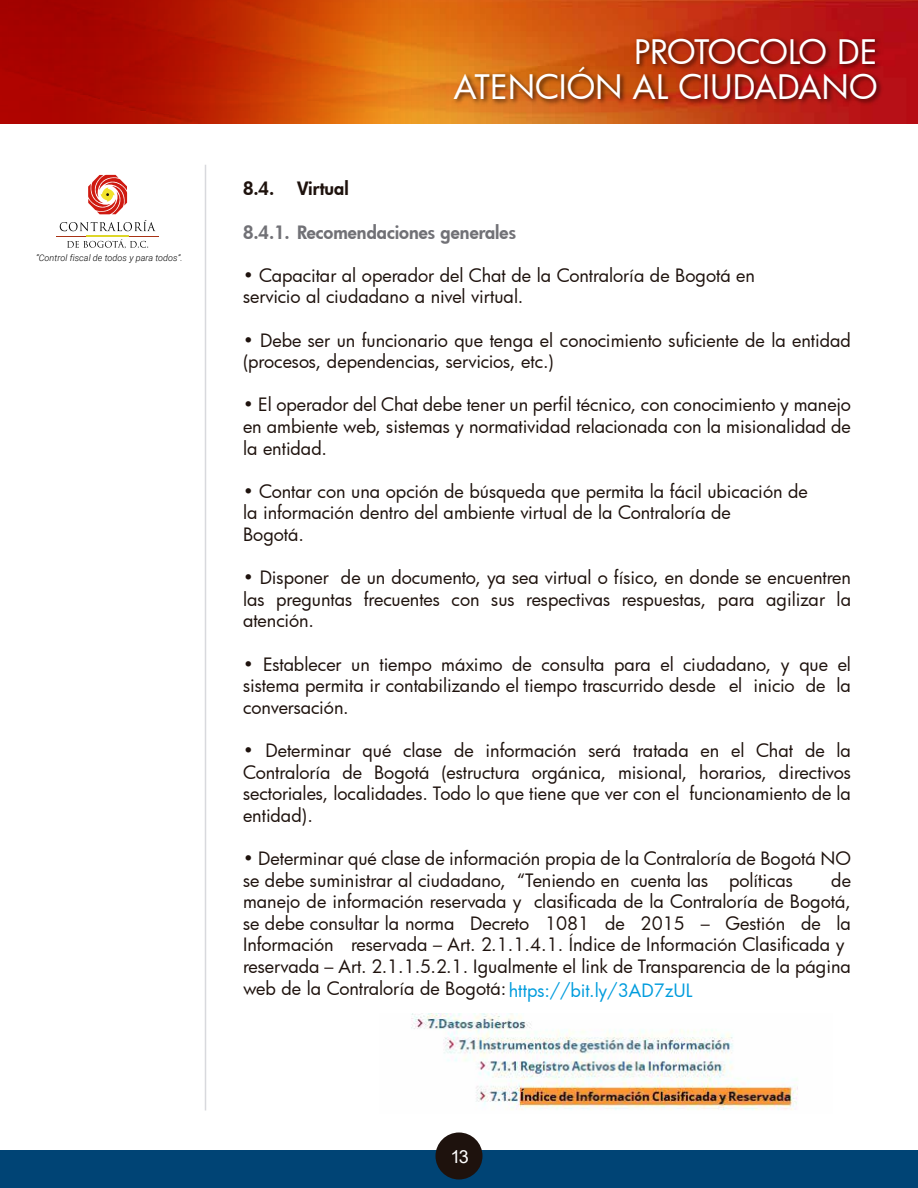
<style>
.page{position:relative;width:918px;height:1188px;background:#fff}
.page>*{position:absolute;margin:0;border:0;box-sizing:border-box;transform-origin:0 0}
.t1{font:33px/34.5px "Futura";color:#fff;text-align:right}
.t2{font:18px/21.6px "Futura";color:#1e120d}
.t3{font:800 18px "Futura";color:#717176}
.t4{font:800 18px "Futura";color:#1e120d}
.t5{font:18px "Arial";color:#fff}
.t6{font:italic 300 9px "Roboto";letter-spacing:.005em;color:#010001}
.s1{color:#009cdd}
</style>
<div class="page">
<img style="left:411px;top:1013px;width:387px;height:97px">
<div style="left:0;top:1151px;width:918px;height:37px;background:#004475"></div>
<div style="left:436px;top:1132px;width:46px;height:48px;background:#1e120d;border-radius:50%"></div>
<hr style="left:205px;top:165px;width:1px;height:945px;background:#d8d9dd">
<svg style="left:60px;top:174px;width:95px;height:57px"></svg>
<svg style="left:67px;top:239px;width:81px;height:9px"></svg>
<hr style="left:56px;top:236px;width:103px;height:1px;background:#a93315">
<hr style="left:86px;top:235px;width:43px;height:2px;background:#ded629">
<img style="left:672px;top:0;width:246px;height:123px">
<svg style="left:0;top:0;width:672px;height:123px;background:#c43907"></svg>
<img style="left:446px;top:31px;width:450px;height:86px">
<p class="t6" style="left:36px;top:251px;width:148px">“Control fiscal de todos y para todos”.</p>
<h1 class="t1" style="left:454px;top:34px;width:425px">PROTOCOLO DE<br>ATENCIÓN AL CIUDADANO</h1>
<p class="t4" style="left:243px;top:177px;width:33px">8.4.</p>
<p class="t4" style="left:297px;top:177px;width:53px">Virtual</p>
<p class="t3" style="left:243px;top:220px;width:275px">8.4.1. Recomendaciones generales</p>
<p class="t2" style="left:243px;top:264px;width:514px">• Capacitar al operador del Chat de la Contraloría de Bogotá en servicio al ciudadano a nivel virtual.</p>
<p class="t2" style="left:243px;top:329px;width:609px">• Debe ser un funcionario que tenga el conocimiento suficiente de la entidad (procesos, dependencias, servicios, etc.)</p>
<p class="t2" style="left:243px;top:394px;width:610px;text-align:justify">• El operador del Chat debe tener un perfil técnico, con conocimiento y manejo en ambiente web, sistemas y normatividad relacionada con la misionalidad de la entidad.</p>
<p class="t2" style="left:243px;top:480px;width:566px">• Contar con una opción de búsqueda que permita la fácil ubicación de la información dentro del ambiente virtual de la Contraloría de<br>Bogotá.</p>
<p class="t2" style="left:243px;top:566px;width:610px;text-align:justify">• Disponer de un documento, ya sea virtual o físico, en donde se encuentren las preguntas frecuentes con sus respectivas respuestas, para agilizar la atención.</p>
<p class="t2" style="left:243px;top:653px;width:610px;text-align:justify">• Establecer un tiempo máximo de consulta para el ciudadano, y que el sistema permita ir contabilizando el tiempo trascurrido desde el inicio de la conversación.</p>
<p class="t2" style="left:243px;top:739px;width:609px;text-align:justify">• Determinar qué clase de información será tratada en el Chat de la Contraloría de Bogotá (estructura orgánica, misional, horarios, directivos sectoriales, localidades. Todo lo que tiene que ver con el funcionamiento de la entidad).</p>
<p class="t2" style="left:243px;top:847px;width:609px">• Determinar qué clase de información propia de la Contraloría de Bogotá NO se debe suministrar al ciudadano, “Teniendo en cuenta las políticas</p>
<p class="t2" style="left:243px;top:869px;width:610px;text-indent:588px">de manejo de información reservada y clasificada de la Contraloría de Bogotá, se debe consultar la norma Decreto 1081 de 2015 – Gestión de la Información reservada – Art. 2.1.1.4.1. Índice de Información Clasificada y reservada – Art. 2.1.1.5.2.1. Igualmente el link de Transparencia de la página web de la Contraloría de Bogotá: <span class="s1">https://bit.ly/3AD7zUL</span></p>
<p class="t5" style="left:450px;top:1144px;width:20px">13</p>
</div>
